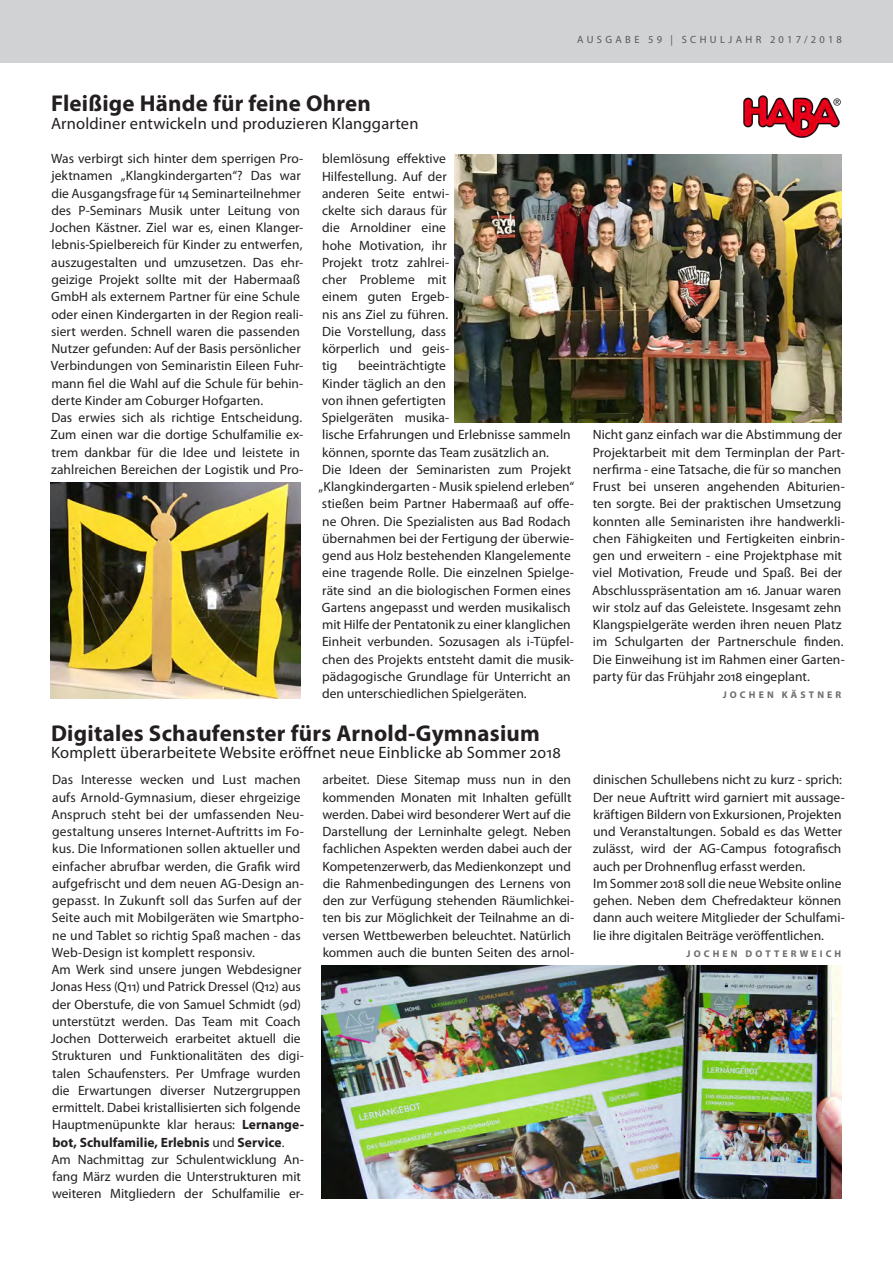
<style>
.page{position:relative;width:893px;height:1263px;background:#fff}
.page>*{position:absolute;margin:0;border:0;box-sizing:border-box;transform-origin:0 0}
.Titel_2{font:700 22.95px "Myriad Pro";letter-spacing:.01em;color:#231f20}
.Untertitel{font:16.5px "Myriad Pro";letter-spacing:.01em;color:#231f20}
.Fließtext{font:13.5px/17.2px "Myriad Pro";letter-spacing:.005em;color:#231f20}
.t1{font:10.5px "Myriad Pro";letter-spacing:.32em;color:#57585a}
.Autor_IN_ZEILE{font:700 9.75px "Myriad Pro";letter-spacing:.32em;color:#6c6d70}
.Fließtext-2{font:700 9.75px "Myriad Pro";letter-spacing:.32em;color:#6c6d70}
.s1{font-weight:700}
</style>
<div class="page">
<img style="left:50px;top:482px;width:250px;height:216px">
<img style="left:743px;top:96px;width:98px;height:41px">
<img style="left:322px;top:965px;width:520px;height:234px">
<img style="left:455px;top:155px;width:387px;height:267px">
<div style="left:0;top:0;width:893px;height:63px;background:#d1d2d4"></div>
<p class="Titel_2" style="left:51px;top:89px;width:322px">Fleißige Hände für feine Ohren</p>
<p class="Untertitel" style="left:51px;top:113px;width:369px">Arnoldiner entwickeln und produzieren Klanggarten</p>
<p class="t1" style="left:577px;top:33px;width:266px">AUSGABE 59 | SCHULJAHR 2017/2018</p>
<p class="Fließtext" style="left:50px;top:150px;width:255px">Was verbirgt sich hinter dem sperrigen Pro&shy;jektnamen „Klangkindergarten“? Das war die Ausgangsfrage für 14 Seminarteilnehmer des P-Seminars Musik unter Leitung von Jochen Kästner. Ziel war es, einen Klanger&shy;lebnis-Spielbereich für Kinder zu entwerfen, auszugestalten und umzusetzen. Das ehr&shy;geizige Projekt sollte mit der Habermaaß GmbH als externem Partner für eine Schule oder einen Kindergarten in der Region reali&shy;siert werden. Schnell waren die passenden Nutzer gefunden: Auf der Basis persönlicher Verbindungen von Seminaristin Eileen Fuhr&shy;mann fiel die Wahl auf die Schule für behin&shy;derte Kinder am Coburger Hofgarten.</p>
<p class="Fließtext" style="left:50px;top:409px;width:255px">Das erwies sich als richtige Entscheidung.<br>Zum einen war die dortige Schulfamilie ex&shy;trem dankbar für die Idee und leistete in zahlreichen Bereichen der Logistik und Pro-</p>
<p class="Fließtext" style="left:322px;top:150px;width:129px">blemlösung effektive<br>Hilfestellung. Auf der anderen Seite entwi&shy;ckelte sich daraus für die Arnoldiner eine hohe Motivation, ihr<br>Projekt trotz zahlrei&shy;cher Probleme mit einem guten Ergeb&shy;nis ans Ziel zu führen.<br>Die Vorstellung, dass körperlich und geis&shy;tig</p>
<p class="Fließtext" style="left:322px;top:357px;width:250px;text-indent:36px">beeinträchtigte<br>Kinder täglich an den<br>von ihnen gefertigten<br>Spielgeräten musika-<br>lische Erfahrungen und Erlebnisse sammeln können, spornte das Team zusätzlich an.</p>
<p class="Fließtext" style="left:318px;top:460px;width:257px">Die Ideen der Seminaristen zum Projekt „Klangkindergarten - Musik spielend erleben“ stießen beim Partner Habermaaß auf offe&shy;ne Ohren. Die Spezialisten aus Bad Rodach übernahmen bei der Fertigung der überwie&shy;gend aus Holz bestehenden Klangelemente eine tragende Rolle. Die einzelnen Spielge&shy;räte sind an die biologischen Formen eines Gartens angepasst und werden musikalisch mit Hilfe der Pentatonik zu einer klanglichen Einheit verbunden. Sozusagen als i-Tüpfel&shy;chen des Projekts entsteht damit die musik&shy;pädagogische Grundlage für Unterricht an den unterschiedlichen Spielgeräten.</p>
<p class="Titel_2" style="left:51px;top:718px;width:490px">Digitales Schaufenster fürs Arnold-Gymnasium</p>
<p class="Untertitel" style="left:51px;top:743px;width:511px">Komplett überarbeitete Website eröffnet neue Einblicke ab Sommer 2018</p>
<p class="Fließtext" style="left:592px;top:426px;width:254px">Nicht ganz einfach war die Abstimmung der Projektarbeit mit dem Terminplan der Part&shy;nerfirma - eine Tatsache, die für so manchen Frust bei unseren angehenden Abiturien&shy;ten sorgte. Bei der praktischen Umsetzung konnten alle Seminaristen ihre handwerkli&shy;chen Fähigkeiten und Fertigkeiten einbrin&shy;gen und erweitern - eine Projektphase mit viel Motivation, Freude und Spaß. Bei der Abschlusspräsentation am 16. Januar waren wir stolz auf das Geleistete. Insgesamt zehn Klangspielgeräte werden ihren neuen Platz im Schulgarten der Partnerschule finden.<br>Die Einweihung ist im Rahmen einer Garten&shy;party für das Frühjahr 2018 eingeplant.</p>
<p class="Fließtext-2" style="left:723px;top:688px;width:120px">JOCHEN KÄSTNER</p>
<p class="Fließtext" style="left:51px;top:771px;width:254px">Das Interesse wecken und Lust machen aufs Arnold-Gymnasium, dieser ehrgeizige Anspruch steht bei der umfassenden Neu&shy;gestaltung unseres Internet-Auftritts im Fo&shy;kus. Die Informationen sollen aktueller und einfacher abrufbar werden, die Grafik wird aufgefrischt und dem neuen AG-Design an&shy;gepasst. In Zukunft soll das Surfen auf der Seite auch mit Mobilgeräten wie Smartpho&shy;ne und Tablet so richtig Spaß machen - das Web-Design ist komplett responsiv.</p>
<p class="Fließtext" style="left:51px;top:961px;width:255px">Am Werk sind unsere jungen Webdesigner Jonas Hess (Q11) und Patrick Dressel (Q12) aus der Oberstufe, die von Samuel Schmidt (9d) unterstützt werden. Das Team mit Coach Jochen Dotterweich erarbeitet aktuell die Strukturen und Funktionalitäten des digi&shy;talen Schaufensters. Per Umfrage wurden die Erwartungen diverser Nutzergruppen ermittelt. Dabei kristallisierten sich folgende Hauptmenüpunkte klar heraus: <span class="s1">Lernange&shy;bot, Schulfamilie, Erlebnis</span> und <span class="s1">Service</span>.</p>
<p class="Fließtext" style="left:51px;top:1150px;width:254px">Am Nachmittag zur Schulentwicklung An&shy;fang März wurden die Unterstrukturen mit weiteren Mitgliedern der Schulfamilie er-</p>
<p class="Fließtext" style="left:322px;top:771px;width:254px">arbeitet. Diese Sitemap muss nun in den kommenden Monaten mit Inhalten gefüllt werden. Dabei wird besonderer Wert auf die Darstellung der Lerninhalte gelegt. Neben fachlichen Aspekten werden dabei auch der Kompetenzerwerb, das Medienkonzept und die Rahmenbedingungen des Lernens von den zur Verfügung stehenden Räumlichkei&shy;ten bis zur Möglichkeit der Teilnahme an di&shy;versen Wettbewerben beleuchtet. Natürlich kommen auch die bunten Seiten des arnol-</p>
<p class="Fließtext" style="left:593px;top:771px;width:254px">dinischen Schullebens nicht zu kurz - sprich:<br>Der neue Auftritt wird garniert mit aussage&shy;kräftigen Bildern von Exkursionen, Projekten und Veranstaltungen. Sobald es das Wetter zulässt, wird der AG-Campus fotografisch auch per Drohnenflug erfasst werden.</p>
<p class="Fließtext" style="left:593px;top:874px;width:253px">Im Sommer 2018 soll die neue Website online gehen. Neben dem Chefredakteur können dann auch weitere Mitglieder der Schulfami&shy;lie ihre digitalen Beiträge veröffentlichen.</p>
<p class="Autor_IN_ZEILE" style="left:686px;top:947px;width:156px">JOCHEN DOTTERWEICH</p>
</div>
